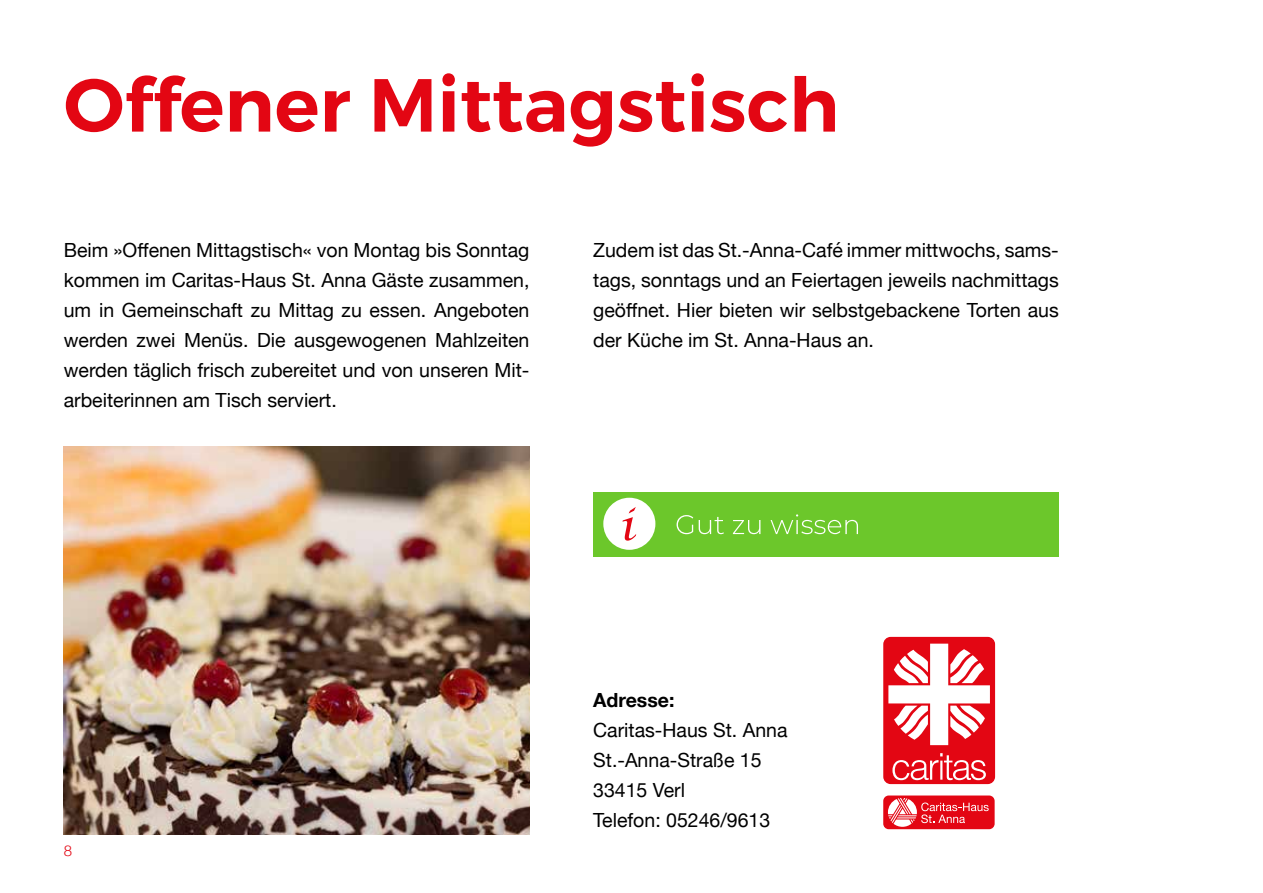
<style>
.page{position:relative;width:1263px;height:893px;background:#fff}
.page>*{position:absolute;margin:0;border:0;box-sizing:border-box;transform-origin:0 0}
.t1{font:600 75px "Montserrat";color:#e30613}
.t2{font:19.5px/30px "Helvetica Neue";color:#000;text-align:justify}
.t3{font:700 19.5px "Helvetica Neue";color:#000}
.t4{font:300 15px "Helvetica Neue";color:#e30613}
</style>
<div class="page">
<div style="left:593px;top:492px;width:466px;height:65px;background:#6cc72b"></div>
<div style="left:603px;top:498px;width:52px;height:52px;background:#fff;border-radius:50%"></div>
<svg style="left:622px;top:507px;width:14px;height:34px"></svg>
<svg style="left:676px;top:514px;width:182px;height:20px"></svg>
<img style="left:64px;top:446px;width:465px;height:388px">
<div style="left:883px;top:795px;width:112px;height:34px;background:#e30613;border-radius:6px"></div>
<svg style="left:888px;top:798px;width:101px;height:29px"></svg>
<div style="left:883px;top:637px;width:112px;height:147px;background:#e30613;border-radius:7px"></div>
<svg style="left:892px;top:753px;width:94px;height:27px"></svg>
<svg style="left:888px;top:644px;width:102px;height:101px"></svg>
<h1 class="t1" style="left:64px;top:59px;width:777px">Offener Mittagstisch</h1>
<p class="t2" style="left:64px;top:236px;width:467px">Beim »Offenen Mittagstisch« von Montag bis Sonntag kommen im Caritas-Haus St. Anna Gäste zusammen, um in Gemeinschaft zu Mittag zu essen. Angeboten werden zwei Menüs. Die ausgewogenen Mahlzeiten werden täglich frisch zubereitet und von unseren Mit&shy;arbeiterinnen am Tisch serviert.</p>
<p class="t2" style="left:593px;top:236px;width:467px">Zudem ist das St.-Anna-Café immer mittwochs, sams&shy;tags, sonntags und an Feiertagen jeweils nachmittags geöffnet. Hier bieten wir selbstgebackene Torten aus der Küche im St. Anna-Haus an.</p>
<p class="t4" style="left:64px;top:839px;width:10px">8</p>
<p class="t3" style="left:593px;top:684px;width:83px">Adresse:</p>
<p class="t2" style="left:593px;top:716px;width:196px;text-align:left">Caritas-Haus St. Anna<br>St.-Anna-Straße 15<br>33415 Verl<br>Telefon: 05246/9613</p>
</div>
